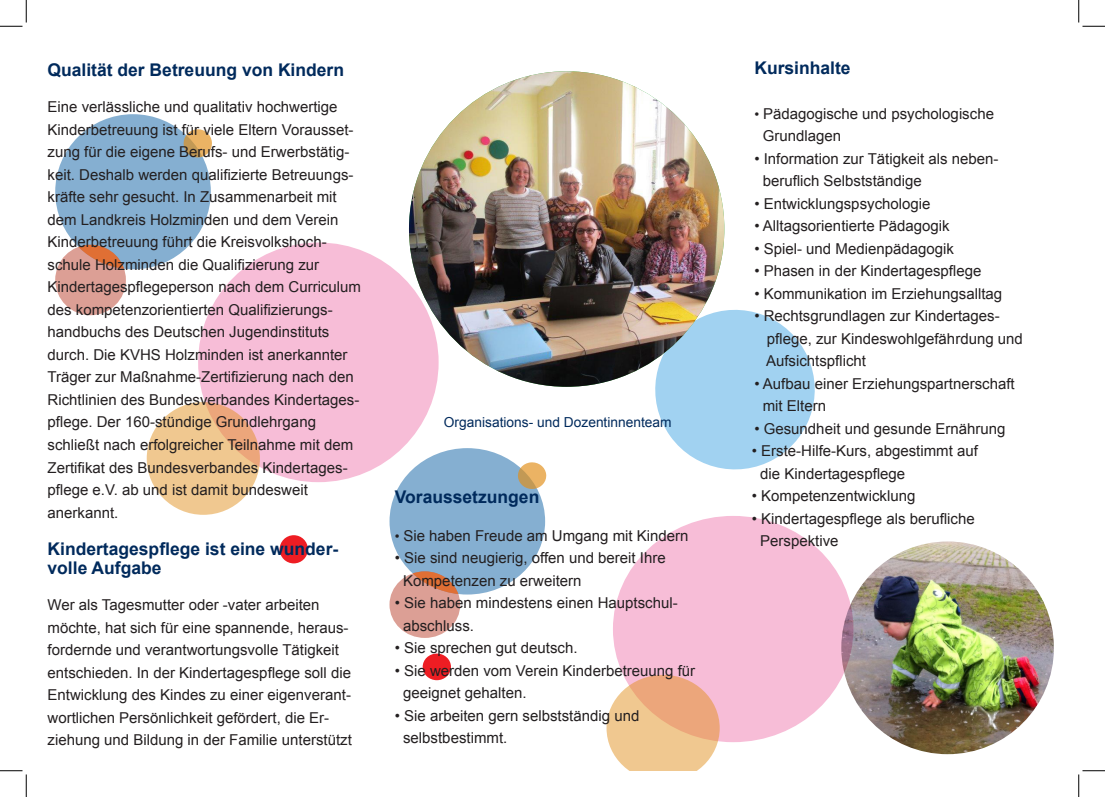
<style>
.page{position:relative;width:1105px;height:797px;background:#fff}
.page>*{position:absolute;margin:0;border:0;box-sizing:border-box;transform-origin:0 0}
.L{font:700 17.5px/18.8px "Arial";color:#002a5c}
.M{font:15px/22.5px "Arial";color:#231f20}
.L-2{font:15px/22.5px "Arial";color:#231f20}
.L-3{font:13.75px "Arial";color:#002a5c}
.s1{font-size:13.75px}
</style>
<div class="page">
<svg style="left:644px;top:300px;width:171px;height:170px"></svg>
<img style="left:841px;top:541px;width:213px;height:213px;border-radius:106px">
<img style="left:409px;top:71px;width:315px;height:316px;border-radius:158px">
<div style="left:55px;top:114px;width:156px;height:155px;background:#85afd1;border-radius:50%"></div>
<div style="left:55px;top:245px;width:71px;height:70px;background:#dc9f95;border-radius:50%"></div>
<svg style="left:183px;top:129px;width:29px;height:29px"></svg>
<svg style="left:78px;top:245px;width:46px;height:24px"></svg>
<div style="left:280px;top:535px;width:28px;height:28px;background:#ee1d23;border-radius:50%"></div>
<div style="left:198px;top:242px;width:241px;height:240px;background:#f7bdd7;border-radius:50%"></div>
<svg style="left:147px;top:402px;width:113px;height:113px;background:#efc28d"></svg>
<div style="left:389px;top:448px;width:156px;height:146px;background:#85afd1;border-radius:50%"></div>
<div style="left:389px;top:571px;width:71px;height:67px;background:#dc9f95;border-radius:50%"></div>
<svg style="left:517px;top:462px;width:30px;height:27px"></svg>
<svg style="left:413px;top:571px;width:45px;height:23px"></svg>
<div style="left:423px;top:653px;width:28px;height:27px;background:#ee1d23;border-radius:50%"></div>
<div style="left:613px;top:516px;width:240px;height:226px;background:#f7bdd7;border-radius:50%"></div>
<svg style="left:606px;top:675px;width:114px;height:95px"></svg>
<svg style="left:0;top:0;width:27px;height:27px"></svg>
<svg style="left:0;top:770px;width:27px;height:27px"></svg>
<svg style="left:1078px;top:0;width:27px;height:27px"></svg>
<svg style="left:1078px;top:770px;width:27px;height:27px"></svg>
<p class="L" style="left:48px;top:61px;width:298px">Qualität der Betreuung von Kindern</p>
<p class="M" style="left:48px;top:96px;width:315px">Eine verlässliche und qualitativ hochwertige Kinderbetreuung ist für viele Eltern Vorausset&shy;zung für die eigene Berufs- und Erwerbstätig&shy;keit. Deshalb werden qualifizierte Betreuungs&shy;kräfte sehr gesucht. In Zusammenarbeit mit dem Landkreis Holzminden und dem Verein Kinderbetreuung führt die Kreisvolkshoch&shy;schule Holzminden die Qualifizierung zur Kindertagespflegeperson nach dem Curriculum des kompetenzorientierten Qualifizierungs&shy;handbuchs des Deutschen Jugendinstituts durch. Die KVHS Holzminden ist anerkannter Träger zur Maßnahme-Zertifizierung nach den Richtlinien des Bundesverbandes Kindertages&shy;pflege. Der 160-stündige Grundlehrgang schließt nach erfolgreicher Teilnahme mit dem Zertifikat des Bundesverbandes Kindertages&shy;pflege e.V. ab und ist damit bundesweit anerkannt.</p>
<p class="L" style="left:48px;top:540px;width:292px">Kindertagespflege ist eine wunder&shy;volle Aufgabe</p>
<p class="M" style="left:48px;top:593px;width:305px">Wer als Tagesmutter oder -vater arbeiten möchte, hat sich für eine spannende, heraus&shy;fordernde und verantwortungsvolle Tätigkeit entschieden. In der Kindertagespflege soll die Entwicklung des Kindes zu einer eigenverant&shy;wortlichen Persönlichkeit gefördert, die Er-</p>
<p class="M" style="left:48px;top:728px;width:306px">ziehung und Bildung in der Familie unterstützt</p>
<p class="L-3" style="left:444px;top:413px;width:229px">Organisations- und Dozentinnenteam</p>
<p class="L" style="left:395px;top:488px;width:146px">Voraussetzungen</p>
<p class="M" style="left:395px;top:524px;width:295px"><span class="s1">•</span> Sie haben Freude am Umgang mit Kindern</p>
<p class="M" style="left:395px;top:547px;width:272px">• Sie sind neugierig, offen und bereit Ihre</p>
<p class="M" style="left:403px;top:569px;width:180px">Kompetenzen zu erweitern</p>
<p class="M" style="left:395px;top:592px;width:284px">• Sie haben mindestens einen Hauptschul-</p>
<p class="M" style="left:403px;top:614px;width:72px">abschluss.</p>
<p class="M" style="left:395px;top:637px;width:184px">• Sie sprechen gut deutsch.</p>
<p class="M" style="left:395px;top:659px;width:302px">• Sie werden vom Verein Kinderbetreuung für</p>
<p class="M" style="left:403px;top:682px;width:125px">geeignet gehalten.</p>
<p class="M" style="left:395px;top:704px;width:246px">• Sie arbeiten gern selbstständig und</p>
<p class="M" style="left:403px;top:727px;width:106px">selbstbestimmt.</p>
<p class="L" style="left:754px;top:59px;width:98px">Kursinhalte</p>
<p class="L-2" style="left:763px;top:102px;width:233px;text-indent:-8px"><span class="s1">•</span> Pädagogische und psychologische<br>Grundlagen</p>
<p class="L-2" style="left:754px;top:147px;width:246px">• Information zur Tätigkeit als neben-</p>
<p class="L-2" style="left:763px;top:170px;width:161px">beruflich Selbstständige</p>
<p class="L-2" style="left:754px;top:192px;width:178px">• Entwicklungspsychologie</p>
<p class="L-2" style="left:754px;top:215px;width:197px">• Alltagsorientierte Pädagogik</p>
<p class="L-2" style="left:754px;top:237px;width:201px">• Spiel- und Medienpädagogik</p>
<p class="L-2" style="left:754px;top:260px;width:229px">• Phasen in der Kindertagespflege</p>
<p class="L-2" style="left:754px;top:282px;width:249px">• Kommunikation im Erziehungsalltag</p>
<p class="L-2" style="left:754px;top:305px;width:247px">• Rechtsgrundlagen zur Kindertages-</p>
<p class="L-2" style="left:767px;top:327px;width:257px">pflege, zur Kindeswohlgefährdung und</p>
<p class="L-2" style="left:766px;top:350px;width:102px">Aufsichtspflicht</p>
<p class="L-2" style="left:754px;top:372px;width:262px">• Aufbau einer Erziehungspartnerschaft</p>
<p class="L-2" style="left:763px;top:395px;width:65px">mit Eltern</p>
<p class="L-2" style="left:754px;top:417px;width:253px">• Gesundheit und gesunde Ernährung</p>
<p class="L-2" style="left:752px;top:440px;width:228px">• Erste-Hilfe-Kurs, abgestimmt auf</p>
<p class="L-2" style="left:760px;top:462px;width:147px">die Kindertagespflege</p>
<p class="L-2" style="left:752px;top:485px;width:165px">• Kompetenzentwicklung</p>
<p class="L-2" style="left:752px;top:507px;width:224px">• Kindertagespflege als berufliche</p>
<p class="L-2" style="left:760px;top:530px;width:80px">Perspektive</p>
</div>
